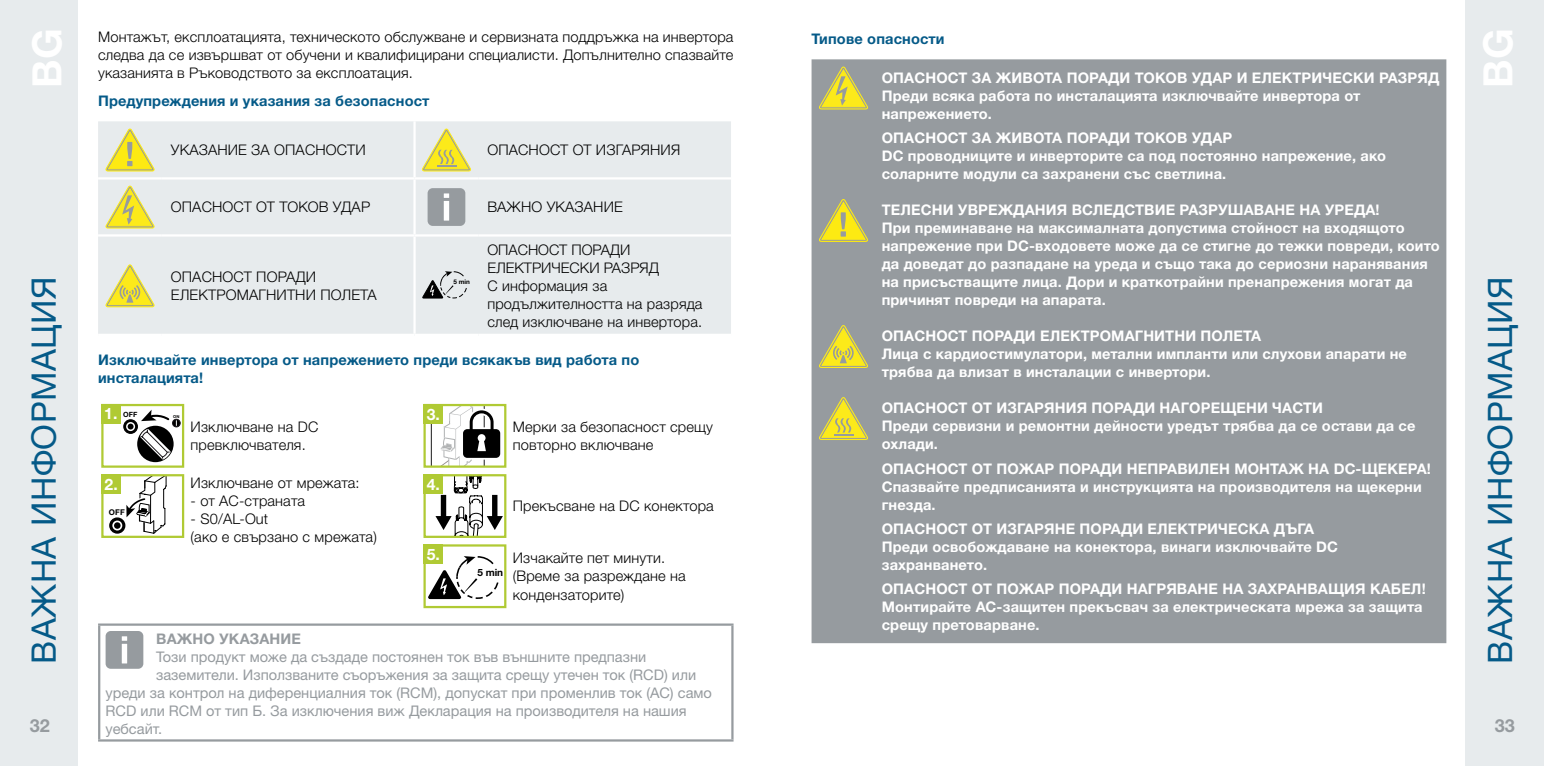
<style>
.page{position:relative;width:1544px;height:766px;background:#fff}
.page>*{position:absolute;margin:0;border:0;box-sizing:border-box;transform-origin:0 0}
.t1{font:700 40.5px "Helvetica Neue LTW1 G";color:#fff}
.t2{font:33.75px "Helvetica Neue LTW1 G";letter-spacing:.015em;color:#055a88}
.t3{font:700 18px "Helvetica Neue LTW1 G";color:#969b9f}
.t4{font:700 15.75px "Helvetica Neue LTW1 G";color:#fff}
.t5{font:700 14.62px/18px "Helvetica Neue LTW1 G";letter-spacing:.01em;color:#fff}
.t6{font:300 14.62px/18px "Helvetica Neue LTW1 G";letter-spacing:.01em;color:#000}
.t7{font:14.62px "Helvetica Neue LTW1 G";color:#969b9f}
.t8{font:700 14.62px/18px "Helvetica Neue LTW1 G";letter-spacing:.01em;color:#055a88}
.t9{font:700 14.62px "Helvetica Neue LTW1 G";letter-spacing:.01em;color:#969b9f}
.t10{font:700 9.9px "Helvetica Neue LTW1 G";color:#000}
.t11{font:700 7.88px "Helvetica Neue LTW1 G";color:#000}
.t12{font:700 7.2px "Helvetica Neue LTW1 G";color:#000}
.t13{font:700 6.3px "Helvetica Neue LTW1 G";color:#000}
.t14{font:700 4.05px "Helvetica Neue LTW1 G";color:#000}
</style>
<div class="page">
<div style="left:0;top:0;width:77px;height:765px;background:#e7ebed"></div>
<div style="left:1465px;top:0;width:78px;height:765px;background:#e7ebed"></div>
<div style="left:98px;top:121px;width:633px;height:212px;background:#e7ebed"></div>
<hr style="left:98px;top:177px;width:64px;height:2px;background:#fff">
<hr style="left:162px;top:177px;width:252px;height:2px;background:#fff">
<hr style="left:414px;top:177px;width:64px;height:2px;background:#fff">
<hr style="left:478px;top:177px;width:253px;height:2px;background:#fff">
<hr style="left:98px;top:234px;width:64px;height:2px;background:#fff">
<hr style="left:162px;top:234px;width:252px;height:2px;background:#fff">
<hr style="left:414px;top:234px;width:64px;height:2px;background:#fff">
<hr style="left:478px;top:234px;width:253px;height:2px;background:#fff">
<hr style="left:413px;top:121px;width:3px;height:56px;background:#fff">
<hr style="left:413px;top:179px;width:3px;height:55px;background:#fff">
<hr style="left:413px;top:236px;width:3px;height:97px;background:#fff">
<svg style="left:105px;top:128px;width:50px;height:44px;background:#e7e188"></svg>
<svg style="left:421px;top:128px;width:51px;height:44px;background:#e5e08e"></svg>
<svg style="left:105px;top:185px;width:50px;height:44px;background:#e5e08c"></svg>
<div style="left:427px;top:188px;width:38px;height:38px;background:#969b9f;border-radius:5px"></div>
<div style="left:444px;top:201px;width:5px;height:19px;background:#fff"></div>
<svg style="left:444px;top:193px;width:5px;height:5px"></svg>
<svg style="left:105px;top:264px;width:50px;height:44px;background:#e5e08d"></svg>
<svg style="left:421px;top:271px;width:47px;height:28px"></svg>
<div style="left:137px;top:425px;width:37px;height:37px;border:3px solid #000;border-radius:50%"></div>
<div style="left:124px;top:419px;width:13px;height:14px;background:#000;border-radius:50%"></div>
<div style="left:123px;top:419px;width:15px;height:15px;border:1px solid #000;border-radius:50%"></div>
<div style="left:172px;top:419px;width:8px;height:8px;background:#000;border-radius:50%"></div>
<div style="left:172px;top:419px;width:8px;height:8px;border:1px solid #1b171b;border-radius:50%"></div>
<svg style="left:126px;top:409px;width:51px;height:51px"></svg>
<div style="left:101px;top:404px;width:83px;height:63px;border:2px solid #b0ca34"></div>
<hr style="left:431px;top:405px;width:1px;height:61px;background:#000">
<svg style="left:439px;top:407px;width:62px;height:57px"></svg>
<div style="left:423px;top:404px;width:83px;height:63px;border:2px solid #b0ca34"></div>
<div style="left:110px;top:518px;width:15px;height:15px;background:#000;border-radius:50%"></div>
<div style="left:109px;top:517px;width:16px;height:16px;border:1px solid #000;border-radius:50%"></div>
<svg style="left:112px;top:477px;width:55px;height:57px"></svg>
<div style="left:101px;top:474px;width:83px;height:64px;border:2px solid #b0ca34"></div>
<svg style="left:435px;top:477px;width:68px;height:58px"></svg>
<div style="left:423px;top:474px;width:83px;height:64px;border:2px solid #b0ca34"></div>
<svg style="left:428px;top:556px;width:71px;height:43px"></svg>
<div style="left:423px;top:544px;width:83px;height:64px;border:2px solid #b0ca34"></div>
<div style="left:424px;top:544px;width:19px;height:20px;background:#b0ca34"></div>
<div style="left:424px;top:474px;width:19px;height:19px;background:#b0ca34"></div>
<div style="left:101px;top:404px;width:19px;height:19px;background:#b0ca34"></div>
<div style="left:102px;top:474px;width:19px;height:19px;background:#b0ca34"></div>
<div style="left:424px;top:404px;width:19px;height:19px;background:#b0ca34"></div>
<hr style="left:98px;top:623px;width:635px;height:2px;background:#969b9f">
<hr style="left:98px;top:625px;width:2px;height:114px;background:#969b9f">
<hr style="left:731px;top:625px;width:2px;height:114px;background:#969b9f">
<hr style="left:98px;top:739px;width:635px;height:2px;background:#969b9f">
<div style="left:106px;top:630px;width:37px;height:38px;background:#969b9f;border-radius:5px"></div>
<div style="left:122px;top:643px;width:5px;height:20px;background:#fff"></div>
<svg style="left:122px;top:636px;width:5px;height:4px"></svg>
<div style="left:811px;top:59px;width:635px;height:584px;background:#969b9f"></div>
<svg style="left:818px;top:66px;width:50px;height:44px;background:#bfbb68"></svg>
<svg style="left:818px;top:198px;width:50px;height:44px;background:#c1bc63"></svg>
<svg style="left:818px;top:324px;width:50px;height:44px;background:#bfba68"></svg>
<svg style="left:818px;top:396px;width:50px;height:44px;background:#bfbb68"></svg>
<h1 class="t1" style="left:22px;top:88px;width:57px;rotate:-90deg">BG</h1>
<p class="t6" style="left:98px;top:28px;width:637px;text-align:justify">Монтажът, експлоатацията, техническото обслужване и сервизната поддръжка на инвертора следва да се извършват от обучени и квалифицирани специалисти. Допълнително спазвайте указанията в Ръководството за експлоатация.</p>
<p class="t8" style="left:98px;top:92px;width:333px">Предупреждения и указания за безопасност</p>
<p class="t6" style="left:171px;top:141px;width:48px">Указани</p>
<p class="t6" style="left:238px;top:141px;width:126px">е за опасности</p>
<p class="t6" style="left:487px;top:141px;width:194px">ОПАСНОСТ ОТ ИЗГАРЯНИЯ</p>
<h1 class="t1" style="left:1472px;top:88px;width:57px;rotate:-90deg">BG</h1>
<p class="t8" style="left:811px;top:30px;width:134px">Типове опасности</p>
<p class="t5" style="left:881px;top:68px;width:559px">ОПАСНОСТ ЗА ЖИВОТА ПОРАДИ ТОКОВ УДАР И ЕЛЕКТРИЧЕСКИ РАЗРЯД<br>Преди всяка работа по инсталацията изключвайте инвертора от напрежението.</p>
<p class="t5" style="left:881px;top:129px;width:506px">ОПАСНОСТ ЗА ЖИВОТА ПОРАДИ ТОКОВ УДАР<br>DC проводниците и инверторите са под постоянно напрежение, ако соларните модули са захранени със светлина.</p>
<p class="t5" style="left:881px;top:201px;width:559px">ТЕЛЕСНИ УВРЕЖДАНИЯ ВСЛЕДСТВИЕ РАЗРУШАВАНЕ НА УРЕДА!<br>При преминаване на максималната допустима стойност на входящото напрежение при DC-входовете може да се стигне до тежки повреди, които да доведат до разпадане на уреда и също така до сериозни наранявания на присъстващите лица. Дори и краткотрайни пренапрежения могат да причинят повреди на апарата.</p>
<p class="t5" style="left:881px;top:326px;width:527px">ОПАСНОСТ ПОРАДИ ЕЛЕКТРОМАГНИТНИ ПОЛЕТА<br>Лица с кардиостимулатори, метални импланти или слухови апарати не трябва да влизат в инсталации с инвертори.</p>
<p class="t5" style="left:881px;top:398px;width:535px">ОПАСНОСТ ОТ ИЗГАРЯНИЯ ПОРАДИ НАГОРЕЩЕНИ ЧАСТИ<br>Преди сервизни и ремонтни дейности уредът трябва да се остави да се охлади.</p>
<p class="t5" style="left:881px;top:459px;width:550px">ОПАСНОСТ ОТ ПОЖАР ПОРАДИ НЕПРАВИЛЕН МОНТАЖ НА DC-ЩЕКЕРА!<br>Спазвайте предписанията и инструкцията на производителя на щекерни гнезда.</p>
<p class="t5" style="left:881px;top:519px;width:458px">ОПАСНОСТ ОТ ИЗГАРЯНЕ ПОРАДИ ЕЛЕКТРИЧЕСКА ДЪГА<br>Преди освобождаване на конектора, винаги изключвайте DC захранването.</p>
<p class="t5" style="left:881px;top:580px;width:545px">ОПАСНОСТ ОТ ПОЖАР ПОРАДИ НАГРЯВАНЕ НА ЗАХРАНВАЩИЯ КАБЕЛ!<br>Монтирайте AC-защитен прекъсвач за електрическата мрежа за защита срещу претоварване.</p>
<p class="t6" style="left:171px;top:198px;width:201px">ОПАСНОСТ ОТ ТОКОВ УДАР</p>
<p class="t6" style="left:487px;top:198px;width:23px">Важно</p>
<p class="t6" style="left:547px;top:198px;width:48px">указани</p>
<p class="t6" style="left:614px;top:198px;width:10px">е</p>
<p class="t6" style="left:487px;top:240px;width:145px">ОПАСНОСТ ПОРАДИ<br>ЕЛЕКТРИЧЕСК</p>
<p class="t6" style="left:487px;top:258px;width:217px;text-indent:102px">И РАЗРЯД<br>С информация за продължителността на разряда след изключване на инвертора.</p>
<p class="t8" style="left:98px;top:351px;width:543px">Изключвайте инвертора от напрежението преди всякакъв вид работа по инсталацията!</p>
<p class="t12" style="left:123px;top:410px;width:16px">OFF</p>
<p class="t14" style="left:173px;top:413px;width:8px">ON</p>
<p class="t6" style="left:191px;top:417px;width:128px">Изключване на DC превключвателя.</p>
<p class="t6" style="left:513px;top:417px;width:202px">Мерки за безопасност срещу повторно включване</p>
<p class="t6" style="left:171px;top:267px;width:207px">ОПАСНОСТ ПОРАДИ<br>ЕЛЕКТРОМАГНИТНИ ПОЛЕТА</p>
<p class="t13" style="left:453px;top:277px;width:18px">5 min</p>
<h2 class="t2" style="left:23px;top:663px;width:389px;rotate:-90deg">ВАЖНА ИНФОРМАЦИЯ</h2>
<h2 class="t2" style="left:1479px;top:663px;width:389px;rotate:-90deg">ВАЖНА ИНФОРМАЦИЯ</h2>
<p class="t4" style="left:427px;top:404px;width:15px">3.</p>
<p class="t4" style="left:104px;top:404px;width:15px">1.</p>
<p class="t6" style="left:191px;top:473px;width:170px">Изключване от мрежата:</p>
<p class="t6" style="left:191px;top:491px;width:116px">- от АС- страната</p>
<p class="t6" style="left:191px;top:509px;width:188px">- S0/AL-Out<br>(ако е свързано с мрежата)</p>
<p class="t4" style="left:105px;top:474px;width:15px">2.</p>
<p class="t4" style="left:427px;top:474px;width:15px">4.</p>
<p class="t6" style="left:513px;top:497px;width:203px">Прекъсване на DC конектора</p>
<p class="t11" style="left:109px;top:507px;width:17px">OFF</p>
<p class="t4" style="left:427px;top:544px;width:15px">5.</p>
<p class="t6" style="left:513px;top:549px;width:174px">Изчакайте пет минути. (Време за разреждане на кондензаторите)</p>
<p class="t10" style="left:477px;top:565px;width:27px">5 min</p>
<p class="t9" style="left:156px;top:629px;width:146px">ВАЖНО УКАЗАНИЕ</p>
<p class="t7" style="left:156px;top:647px;width:492px">Този продукт може да създаде постоянен ток във външните предпазни</p>
<p class="t7" style="left:156px;top:665px;width:541px">заземители. Използваните съоръжения за защита срещу утечен ток (RCD) или</p>
<p class="t7" style="left:106px;top:683px;width:608px">уреди за контрол на диференциалния ток (RCM), допускат при променлив ток (AC) само</p>
<p class="t7" style="left:106px;top:701px;width:582px">RCD или RCM от тип Б. За изключения виж Декларация на производителя на нашия</p>
<p class="t7" style="left:106px;top:719px;width:58px">уебсайт.</p>
<p class="t3" style="left:30px;top:714px;width:22px">32</p>
<p class="t3" style="left:1494px;top:714px;width:22px">33</p>
</div>
